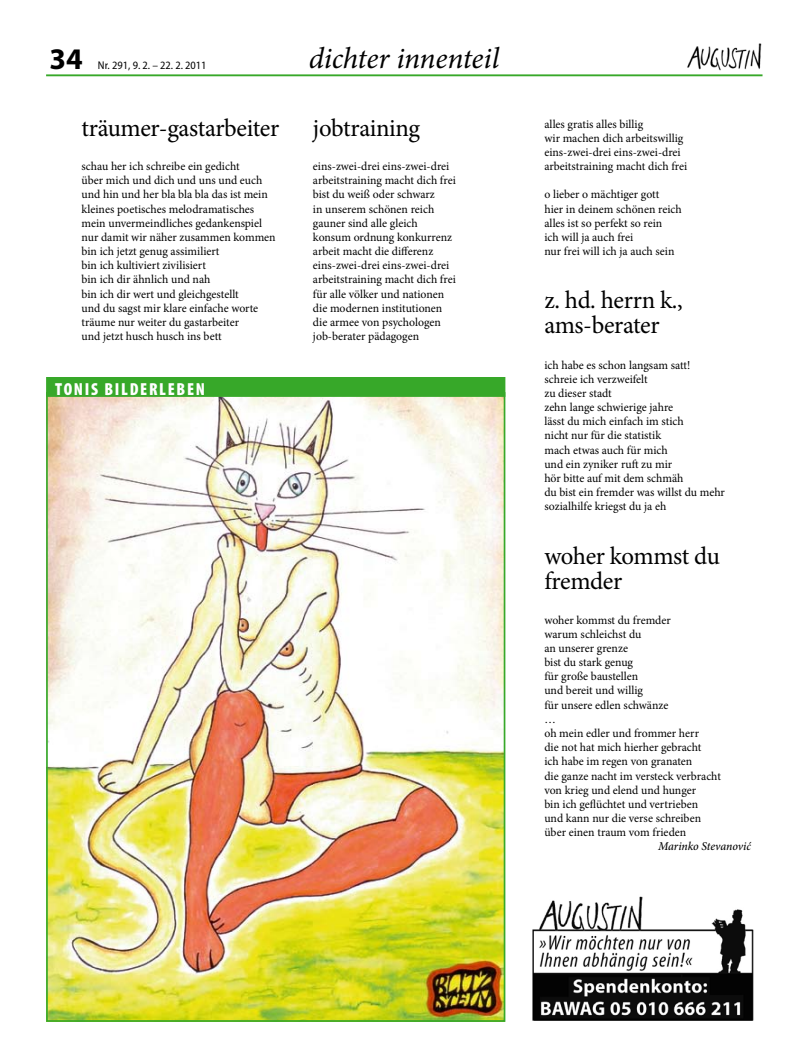
<style>
.page{position:relative;width:798px;height:1063px;background:#fff}
.page>*{position:absolute;margin:0;border:0;box-sizing:border-box;transform-origin:0 0}
.t1{font:italic 30px "Minion Pro";letter-spacing:-.01em;color:#000}
.t2{font:700 30px "Myriad Pro";color:#000}
.t3{font:25px/25px "Minion Pro";letter-spacing:-.015em;color:#000}
.t4{font:900 condensed 17.5px "Myriad Pro";letter-spacing:.1em;color:#fff}
.t5{font:12px/14.1px "Minion Pro";color:#000}
.t6{font:italic 500 12px "Minion Pro";letter-spacing:-.01em;color:#000}
.t7{font:semi-condensed 11.25px "Myriad Pro";color:#000}
</style>
<div class="page">
<hr style="left:46px;top:74px;width:716px;height:2px;background:#37a829">
<img style="left:687px;top:43px;width:75px;height:28px">
<img style="left:49px;top:397px;width:453px;height:622px">
<div style="left:46px;top:377px;width:459px;height:20px;background:#37a829"></div>
<img style="left:532px;top:896px;width:222px;height:125px">
<h1 class="t2" style="left:50px;top:39px;width:35px">34</h1>
<p class="t7" style="left:98px;top:59px;width:110px">Nr. 291, 9. 2. – 22. 2. 2011</p>
<h2 class="t3" style="left:81px;top:116px;width:199px">träumer-gastarbeiter</h2>
<p class="t5" style="left:81px;top:159px;width:195px">schau her ich schreibe ein gedicht<br>über mich und dich und uns und euch und hin und her bla bla bla das ist mein kleines poetisches melodramatisches mein unvermeindliches gedankenspiel nur damit wir näher zusammen kommen bin ich jetzt genug assimiliert<br>bin ich kultiviert zivilisiert<br>bin ich dir ähnlich und nah<br>bin ich dir wert und gleichgestellt<br>und du sagst mir klare einfache worte träume nur weiter du gastarbeiter<br>und jetzt husch husch ins bett</p>
<h3 class="t4" style="left:55px;top:379px;width:151px">TONIS BILDERLEBEN</h3>
<h1 class="t1" style="left:309px;top:38px;width:192px">dichter innenteil</h1>
<h2 class="t3" style="left:313px;top:116px;width:109px">jobtraining</h2>
<p class="t5" style="left:313px;top:159px;width:144px">eins-zwei-drei eins-zwei-drei arbeitstraining macht dich frei bist du weiß oder schwarz<br>in unserem schönen reich gauner sind alle gleich konsum ordnung konkurrenz arbeit macht die differenz eins-zwei-drei eins-zwei-drei arbeitstraining macht dich frei für alle völker und nationen die modernen institutionen die armee von psychologen job-berater pädagogen</p>
<p class="t5" style="left:544px;top:117px;width:144px">alles gratis alles billig<br>wir machen dich arbeitswillig eins-zwei-drei eins-zwei-drei arbeitstraining macht dich frei</p>
<p class="t5" style="left:544px;top:188px;width:139px">o lieber o mächtiger gott<br>hier in deinem schönen reich alles ist so perfekt so rein<br>ich will ja auch frei<br>nur frei will ich ja auch sein</p>
<h2 class="t3" style="left:544px;top:288px;width:140px">z. hd. herrn k., ams-berater</h2>
<p class="t5" style="left:544px;top:358px;width:182px">ich habe es schon langsam satt! schreie ich verzweifelt<br>zu dieser stadt<br>zehn lange schwierige jahre<br>lässt du mich einfach im stich<br>nicht nur für die statistik<br>mach etwas auch für mich<br>und ein zyniker ruft zu mir<br>hör bitte auf mit dem schmäh<br>du bist ein fremder was willst du mehr sozialhilfe kriegst du ja eh</p>
<h2 class="t3" style="left:544px;top:543px;width:177px">woher kommst du fremder</h2>
<p class="t5" style="left:544px;top:613px;width:178px">woher kommst du fremder<br>warum schleichst du<br>an unserer grenze<br>bist du stark genug<br>für große baustellen<br>und bereit und willig<br>für unsere edlen schwänze<br>…<br>oh mein edler und frommer herr<br>die not hat mich hierher gebracht<br>ich habe im regen von granaten<br>die ganze nacht im versteck verbracht von krieg und elend und hunger<br>bin ich geflüchtet und vertrieben<br>und kann nur die verse schreiben über einen traum vom frieden</p>
<p class="t6" style="left:658px;top:838px;width:94px">Marinko Stevanović</p>
</div>
